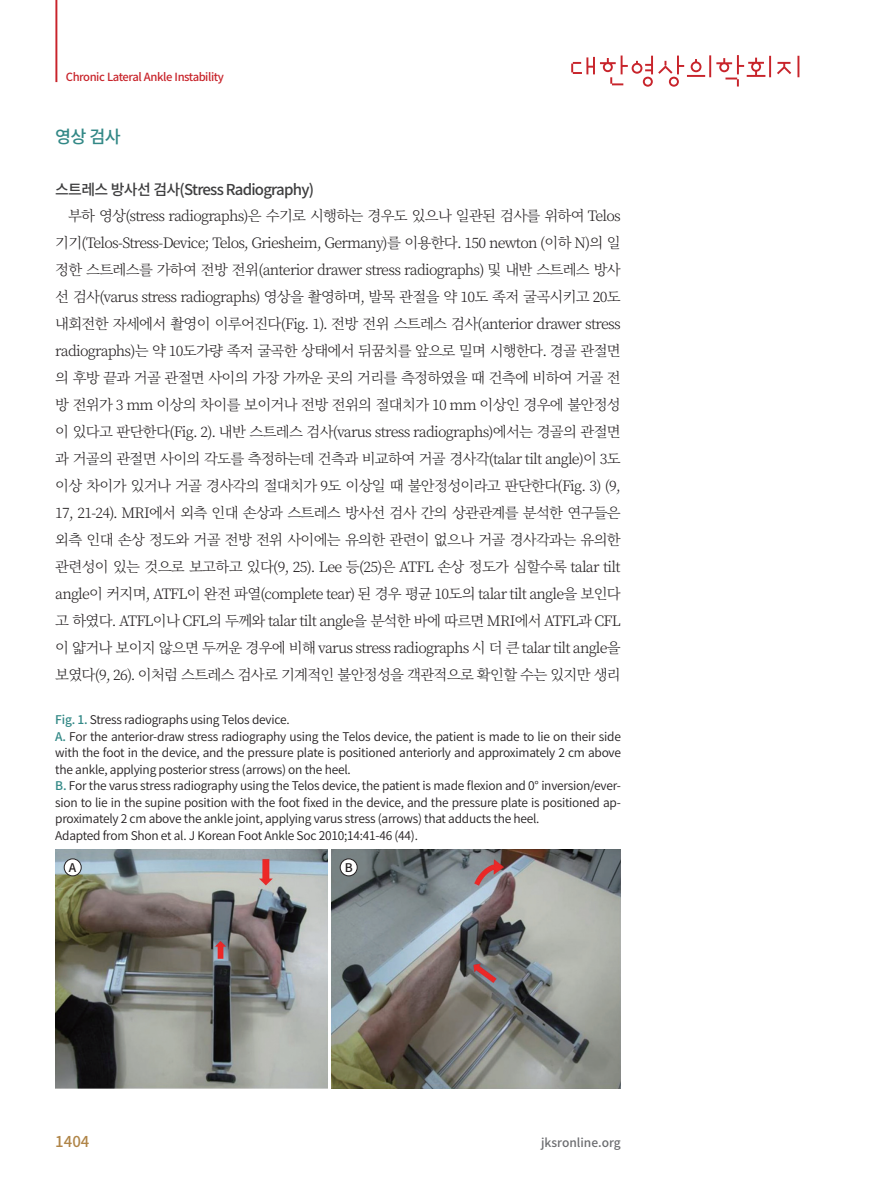
<style>
.page{position:relative;width:893px;height:1191px;background:#fff}
.page>*{position:absolute;margin:0;border:0;box-sizing:border-box;transform-origin:0 0}
.t1{font:500 17.4px "Noto Sans CJ Kkr";color:#328886}
.t2{font:500 15px "Noto Sans CJ Kkr";letter-spacing:-.05em;color:#3e3e3f}
.t3{font:500 15px "Noto Sans CJ Kkr";color:#b08548}
.t4{font:300 14.4px/27px "Noto Serif CJ Kkr";letter-spacing:-.05em;color:#231f20;text-align:justify}
.t5{font:600 12px/16.5px "Noto Sans CJ Kkr";letter-spacing:-.02em;color:#231f20}
.t6{font:500 12px "Noto Sans CJ Kkr";color:#6c6d70}
.t7{font:500 12px "Noto Sans CJ Kkr";color:#231f20}
.t8{font:500 11.25px "Noto Sans CJ Kkr";letter-spacing:-.04em;color:#c8242b}
.s1{font-weight:500;color:#328886}
</style>
<div class="page">
<hr style="left:55px;top:0;width:2px;height:82px;background:#c8242b">
<svg style="left:571px;top:55px;width:228px;height:32px"></svg>
<img style="left:55px;top:850px;width:272px;height:239px">
<img style="left:331px;top:850px;width:290px;height:239px">
<div style="left:64px;top:859px;width:17px;height:17px;background:#fff;border-radius:50%"></div>
<div style="left:64px;top:858px;width:17px;height:18px;border:1px solid #231f20;border-radius:50%"></div>
<div style="left:340px;top:859px;width:17px;height:17px;background:#fff;border-radius:50%"></div>
<div style="left:340px;top:858px;width:17px;height:18px;border:1px solid #231f20;border-radius:50%"></div>
<p class="t8" style="left:66px;top:70px;width:159px">Chronic Lateral Ankle Instability</p>
<p class="t1" style="left:55px;top:127px;width:67px">영상 검사</p>
<p class="t2" style="left:55px;top:181px;width:260px">스트레스 방사선 검사(Stress Radiography)</p>
<p class="t4" style="left:55px;top:203px;width:567px;text-indent:13px">부하 영상(stress radiographs)은 수기로 시행하는 경우도 있으나 일관된 검사를 위하여 Telos 기기(Telos-Stress-Device; Telos, Griesheim, Germany)를 이용한다. 150 newton (이하 N)의 일 정한 스트레스를 가하여 전방 전위(anterior drawer stress radiographs) 및 내반 스트레스 방사 선 검사(varus stress radiographs) 영상을 촬영하며, 발목 관절을 약 10도 족저 굴곡시키고 20도 내회전한 자세에서 촬영이 이루어진다(Fig. 1). 전방 전위 스트레스 검사(anterior drawer stress radiographs)는 약 10도가량 족저 굴곡한 상태에서 뒤꿈치를 앞으로 밀며 시행한다. 경골 관절면 의 후방 끝과 거골 관절면 사이의 가장 가까운 곳의 거리를 측정하였을 때 건측에 비하여 거골 전 방 전위가 3 mm 이상의 차이를 보이거나 전방 전위의 절대치가 10 mm 이상인 경우에 불안정성 이 있다고 판단한다(Fig. 2). 내반 스트레스 검사(varus stress radiographs)에서는 경골의 관절면 과 거골의 관절면 사이의 각도를 측정하는데 건측과 비교하여 거골 경사각(talar tilt angle)이 3도 이상 차이가 있거나 거골 경사각의 절대치가 9도 이상일 때 불안정성이라고 판단한다(Fig. 3) (9, 17, 21-24). MRI에서 외측 인대 손상과 스트레스 방사선 검사 간의 상관관계를 분석한 연구들은 외측 인대 손상 정도와 거골 전방 전위 사이에는 유의한 관련이 없으나 거골 경사각과는 유의한 관련성이 있는 것으로 보고하고 있다(9, 25). Lee 등(25)은 ATFL 손상 정도가 심할수록 talar tilt angle이 커지며, ATFL이 완전 파열(complete tear) 된 경우 평균 10도의 talar tilt angle을 보인다 고 하였다. ATFL이나 CFL의 두께와 talar tilt angle을 분석한 바에 따르면 MRI에서 ATFL과 CFL 이 얇거나 보이지 않으면 두꺼운 경우에 비해 varus stress radiographs 시 더 큰 talar tilt angle을 보였다(9, 26). 이처럼 스트레스 검사로 기계적인 불안정성을 객관적으로 확인할 수는 있지만 생리</p>
<p class="t5" style="left:55px;top:712px;width:567px"><span class="s1">Fig. 1.</span> Stress radiographs using Telos device.<br><span class="s1">A.</span> For the anterior-draw stress radiography using the Telos device, the patient is made to lie on their side with the foot in the device, and the pressure plate is positioned anteriorly and approximately 2 cm above the ankle, applying posterior stress (arrows) on the heel.<br><span class="s1">B.</span> For the varus stress radiography using the Telos device, the patient is made flexion and 0° inversion/ever&shy;sion to lie in the supine position with the foot fixed in the device, and the pressure plate is positioned ap&shy;proximately 2 cm above the ankle joint, applying varus stress (arrows) that adducts the heel.<br>Adapted from Shon et al. J Korean Foot Ankle Soc 2010;14:41-46 (44).</p>
<p class="t7" style="left:69px;top:860px;width:9px">A</p>
<p class="t7" style="left:345px;top:860px;width:10px">B</p>
<p class="t3" style="left:55px;top:1132px;width:36px">1404</p>
<p class="t6" style="left:541px;top:1135px;width:81px">jksronline.org</p>
</div>
